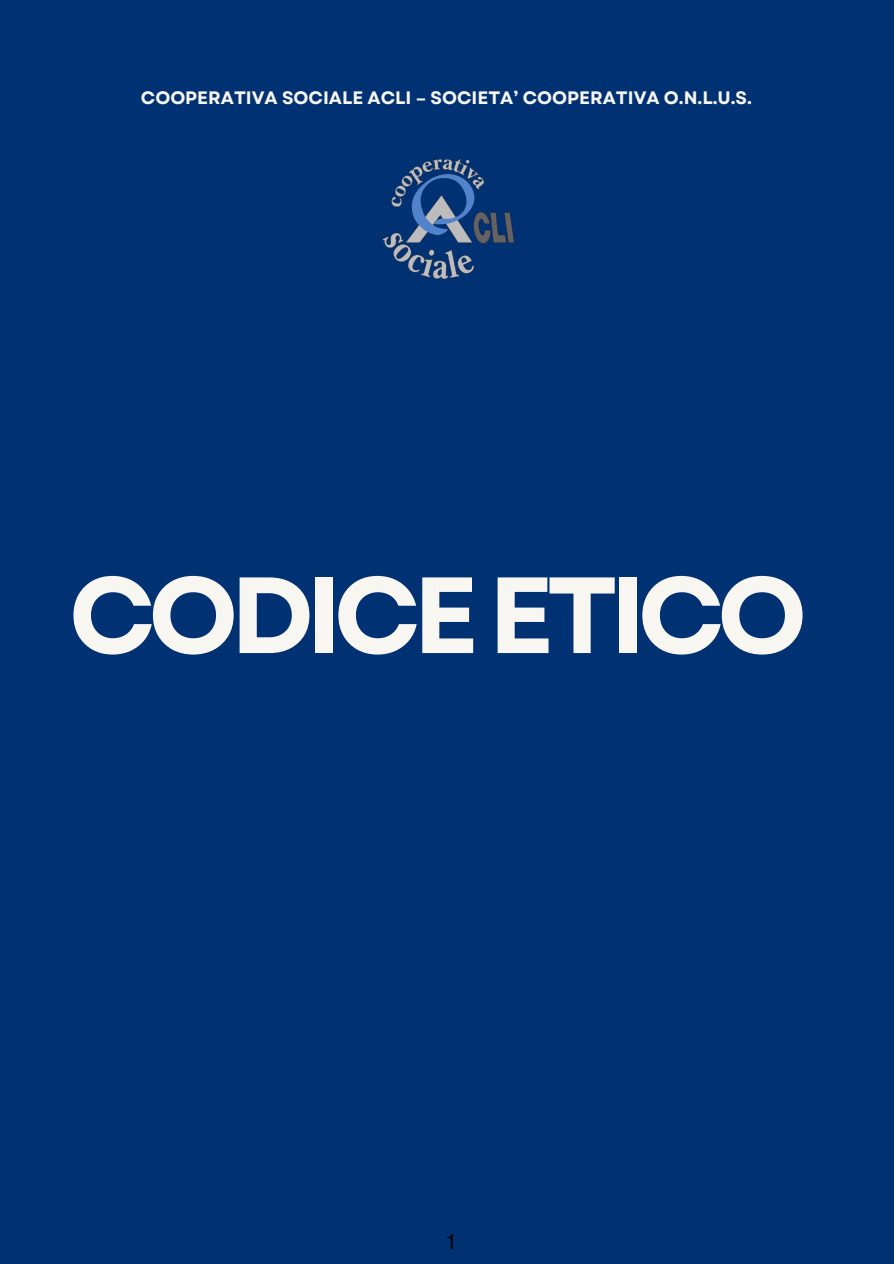
<style>
.page{position:relative;width:894px;height:1264px;background:#fff}
.page>*{position:absolute;margin:0;border:0;box-sizing:border-box;transform-origin:0 0}
.t1{font:700 108px "Garet";letter-spacing:-.07em;color:#f8f6f1}
.t2{font:21px "Garet";color:#000}
.t3{font:700 18px "Garet";color:#f8f6f1}
</style>
<div class="page">
<div style="left:0;top:0;width:893px;height:1263px;background:#003172"></div>
<svg style="left:382px;top:159px;width:132px;height:120px"></svg>
<p class="t3" style="left:141px;top:85px;width:612px">COOPERATIVA SOCIALE ACLI – SOCIETA’ COOPERATIVA O.N.L.U.S.</p>
<p class="t1" style="left:69px;top:537px;width:739px">CODICE ETICO</p>
<p class="t2" style="left:446px;top:1226px;width:10px">1</p>
</div>
